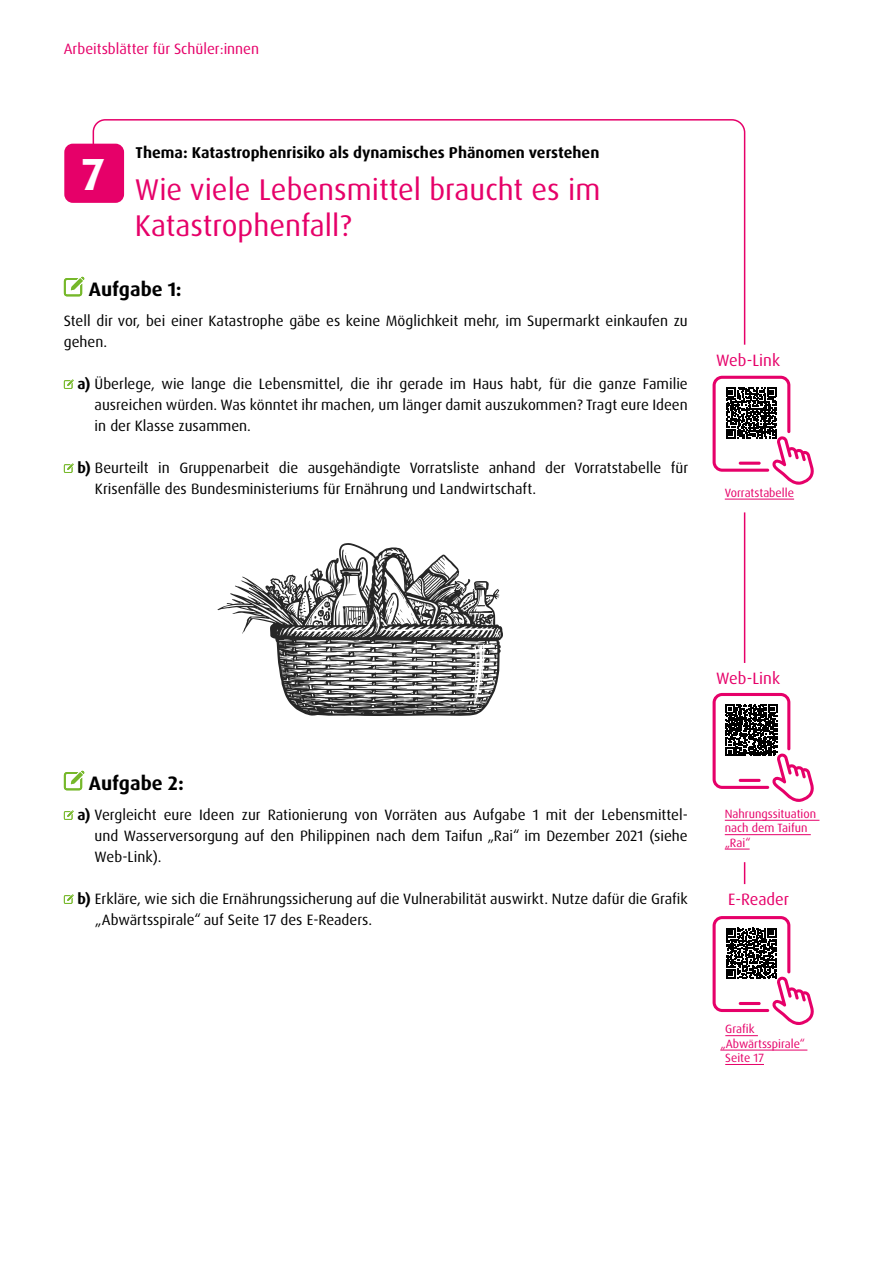
<style>
.page{position:relative;width:893px;height:1263px;background:#fff}
.page>*{position:absolute;margin:0;border:0;box-sizing:border-box;transform-origin:0 0}
.t1{font:700 45px "Dax OT";color:#fff}
.t2{font:30px/36px "Dax OT";color:#e60069}
.t3{font:700 19.5px "Dax OT";color:#000}
.t4{font:16.5px "Dax OT";color:#e60069}
.t5{font:700 15.6px "Dax OT";color:#000}
.t6{font:15px/21px "Dax OT";color:#000}
.t7{font:15px "Dax OT";color:#e60069}
.t8{font:12px/14.4px "Dax OT";color:#e60069}
.s1{font-weight:700}
</style>
<div class="page">
<svg style="left:217px;top:543px;width:286px;height:173px"></svg>
<svg style="left:242px;top:629px;width:3px;height:6px"></svg>
<svg style="left:360px;top:629px;width:7px;height:5px"></svg>
<svg style="left:297px;top:632px;width:6px;height:3px"></svg>
<svg style="left:355px;top:652px;width:13px;height:1px"></svg>
<svg style="left:311px;top:663px;width:25px;height:9px"></svg>
<svg style="left:427px;top:656px;width:7px;height:5px"></svg>
<svg style="left:280px;top:613px;width:2px;height:8px"></svg>
<svg style="left:455px;top:615px;width:3px;height:8px"></svg>
<svg style="left:427px;top:641px;width:21px;height:1px"></svg>
<svg style="left:468px;top:599px;width:7px;height:7px"></svg>
<svg style="left:457px;top:586px;width:8px;height:6px"></svg>
<svg style="left:376px;top:584px;width:55px;height:40px"></svg>
<svg style="left:301px;top:594px;width:23px;height:31px"></svg>
<svg style="left:459px;top:633px;width:39px;height:71px"></svg>
<div style="left:64px;top:144px;width:60px;height:59px;background:#e60069;border-radius:9px"></div>
<svg style="left:92px;top:119px;width:654px;height:226px"></svg>
<svg style="left:64px;top:277px;width:20px;height:19px"></svg>
<svg style="left:64px;top:380px;width:10px;height:9px"></svg>
<svg style="left:64px;top:464px;width:10px;height:9px"></svg>
<svg style="left:64px;top:771px;width:20px;height:19px"></svg>
<svg style="left:64px;top:810px;width:10px;height:10px"></svg>
<svg style="left:64px;top:894px;width:10px;height:10px"></svg>
<svg style="left:713px;top:916px;width:101px;height:109px"></svg>
<hr style="left:739px;top:1002px;width:22px;height:3px;background:#e60069;border-radius:2px">
<hr style="left:725px;top:1035px;width:33px;height:1px;background:#e60069">
<hr style="left:720px;top:1050px;width:87px;height:1px;background:#e60069">
<hr style="left:725px;top:1064px;width:39px;height:1px;background:#e60069">
<svg style="left:713px;top:376px;width:101px;height:109px"></svg>
<hr style="left:739px;top:462px;width:22px;height:3px;background:#e60069;border-radius:2px">
<svg style="left:713px;top:693px;width:101px;height:109px"></svg>
<hr style="left:739px;top:779px;width:22px;height:3px;background:#e60069;border-radius:2px">
<hr style="left:725px;top:820px;width:94px;height:1px;background:#e60069">
<hr style="left:725px;top:834px;width:86px;height:1px;background:#e60069">
<svg style="left:725px;top:849px;width:25px;height:1px"></svg>
<hr style="left:725px;top:499px;width:69px;height:1px;background:#e60069">
<hr style="left:744px;top:512px;width:1px;height:151px;background:#e60069">
<svg style="left:744px;top:862px;width:1px;height:22px"></svg>
<p class="t7" style="left:64px;top:40px;width:197px">Arbeitsblätter für Schüler:innen</p>
<p class="t5" style="left:136px;top:142px;width:465px">Thema: Katastrophenrisiko als dynamisches Phänomen verstehen</p>
<h2 class="t2" style="left:135px;top:171px;width:467px">Wie viele Lebensmittel braucht es im<br>Katastrophenfall?</h2>
<h3 class="t3" style="left:89px;top:277px;width:94px">Aufgabe 1:</h3>
<p class="t6" style="left:64px;top:310px;width:625px">Stell dir vor, bei einer Katastrophe gäbe es keine Möglichkeit mehr, im Supermarkt einkaufen zu gehen.</p>
<p class="t6" style="left:95px;top:373px;width:595px;text-align:justify;text-indent:-17px"><span class="s1">a)</span> Überlege, wie lange die Lebensmittel, die ihr gerade im Haus habt, für die ganze Familie ausreichen würden. Was könntet ihr machen, um länger damit auszukommen? Tragt eure Ideen in der Klasse zusammen.</p>
<p class="t6" style="left:95px;top:457px;width:595px;text-indent:-17px"><span class="s1">b)</span> Beurteilt in Gruppenarbeit die ausgehändigte Vorratsliste anhand der Vorratstabelle für<br>Krisenfälle des Bundesministeriums für Ernährung und Landwirtschaft.</p>
<h1 class="t1" style="left:82px;top:146px;width:24px">7</h1>
<p class="t4" style="left:716px;top:350px;width:65px">Web-Link</p>
<p class="t8" style="left:725px;top:486px;width:71px">Vorratstabelle</p>
<p class="t4" style="left:716px;top:668px;width:65px">Web-Link</p>
<h3 class="t3" style="left:89px;top:771px;width:96px">Aufgabe 2:</h3>
<p class="t6" style="left:95px;top:804px;width:595px;text-align:justify;text-indent:-17px"><span class="s1">a)</span> Vergleicht eure Ideen zur Rationierung von Vorräten aus Aufgabe 1 mit der Lebensmittel&shy;und Wasserversorgung auf den Philippinen nach dem Taifun „Rai“ im Dezember 2021 (siehe Web-Link).</p>
<p class="t6" style="left:95px;top:888px;width:594px;text-indent:-17px"><span class="s1">b)</span> Erkläre, wie sich die Ernährungssicherung auf die Vulnerabilität auswirkt. Nutze dafür die Grafik „Abwärtsspirale“ auf Seite 17 des E-Readers.</p>
<p class="t8" style="left:725px;top:807px;width:93px">Nahrungssituation nach dem Taifun „Rai“</p>
<p class="t4" style="left:728px;top:889px;width:62px">E-Reader</p>
<p class="t8" style="left:725px;top:1022px;width:31px">Grafik</p>
<p class="t8" style="left:720px;top:1036px;width:86px">„Abwärtsspirale“</p>
<p class="t8" style="left:725px;top:1051px;width:40px">Seite 17</p>
</div>
